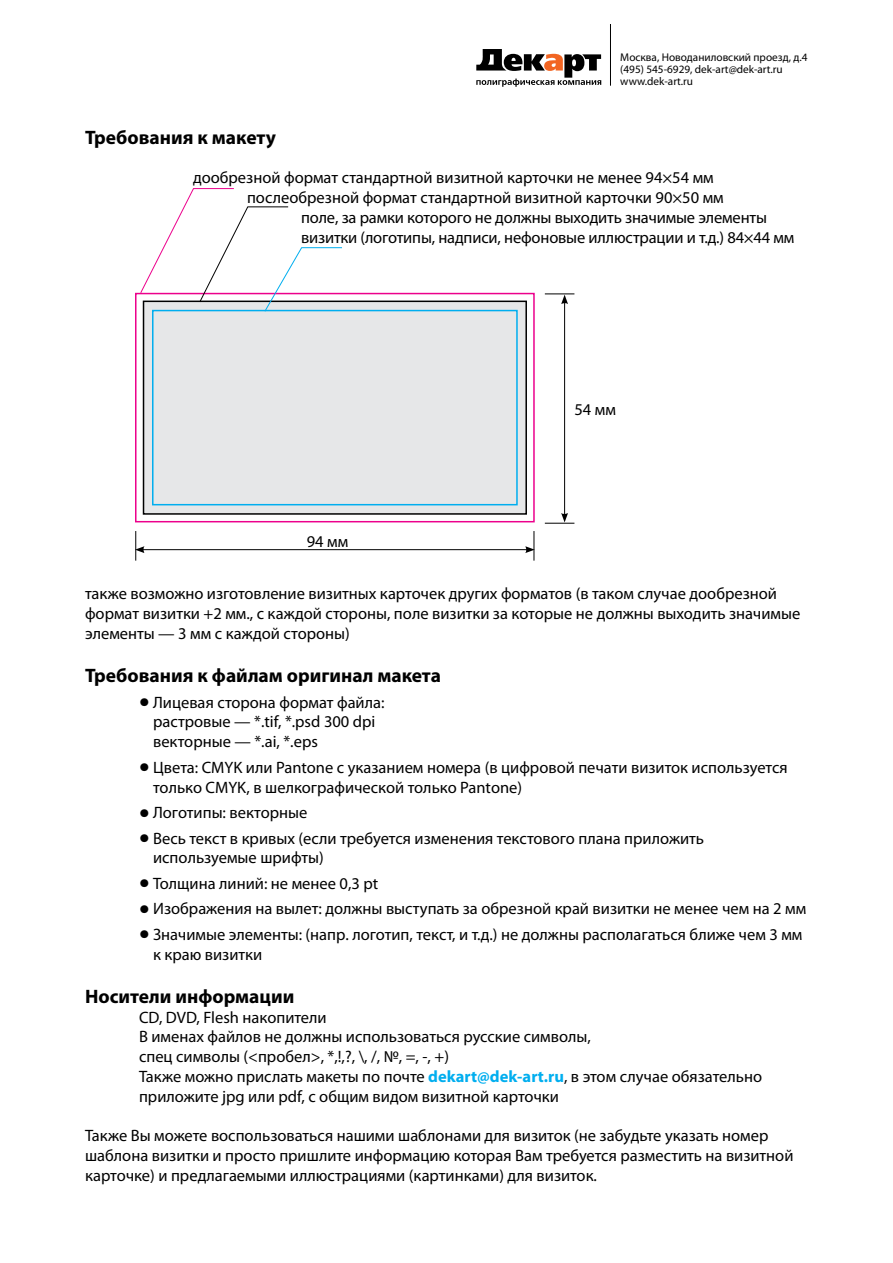
<style>
.page{position:relative;width:893px;height:1263px;background:#fff}
.page>*{position:absolute;margin:0;border:0;box-sizing:border-box;transform-origin:0 0}
.t1{font:700 19.5px "Myriad Pro";color:#000}
.t2{font:16.5px/19.8px "Myriad Pro";color:#000}
.t3{font:11.25px/12px "Myriad Pro";color:#000}
.s1{font-size:37.5px}
.s2{font-weight:700;color:#00aeef}
</style>
<div class="page">
<svg style="left:476px;top:25px;width:135px;height:62px"></svg>
<div style="left:144px;top:301px;width:382px;height:213px;background:#e6e7e8"></div>
<div style="left:143px;top:301px;width:384px;height:214px;border:2px solid #000"></div>
<div style="left:135px;top:293px;width:400px;height:229px;border:2px solid #ec008c"></div>
<div style="left:152px;top:310px;width:366px;height:195px;border:2px solid #00aeef"></div>
<svg style="left:140px;top:188px;width:203px;height:124px"></svg>
<hr style="left:135px;top:531px;width:1px;height:30px;background:#000">
<hr style="left:534px;top:531px;width:1px;height:30px;background:#000">
<hr style="left:564px;top:302px;width:1px;height:213px;background:#000">
<hr style="left:142px;top:549px;width:386px;height:1px;background:#000">
<svg style="left:135px;top:546px;width:9px;height:7px"></svg>
<svg style="left:525px;top:546px;width:10px;height:7px"></svg>
<svg style="left:545px;top:513px;width:29px;height:11px"></svg>
<svg style="left:545px;top:293px;width:29px;height:11px"></svg>
<p class="t3" style="left:620px;top:51px;width:189px">Москва, Новоданиловский проезд, д.4 (495) 545-6929, dek-art@dek-art.ru www.dek-art.ru</p>
<p class="t1" style="left:85px;top:125px;width:192px">Требования к макету</p>
<p class="t2" style="left:193px;top:168px;width:522px">дообрезной формат стандартной визитной карточки не менее 94×54 мм</p>
<p class="t2" style="left:247px;top:188px;width:478px">послеобрезной формат стандартной визитной карточки 90×50 мм</p>
<p class="t2" style="left:301px;top:207px;width:495px">поле, за рамки которого не должны выходить значимые элементы визитки (логотипы, надписи, нефоновые иллюстрации и т.д.) 84×44 мм</p>
<p class="t2" style="left:307px;top:531px;width:43px">94 мм</p>
<p class="t2" style="left:574px;top:399px;width:43px">54 мм</p>
<p class="t2" style="left:85px;top:584px;width:717px">также возможно изготовление визитных карточек других форматов (в таком случае дообрезной формат визитки +2 мм., с каждой стороны, поле визитки за которые не должны выходить значимые элементы — 3 мм с каждой стороны)</p>
<p class="t1" style="left:85px;top:663px;width:357px">Требования к файлам оригинал макета</p>
<p class="t2" style="left:153px;top:692px;width:233px;text-indent:-14px"><span class="s1">•</span> Лицевая сторона формат файла: растровые — *.tif, *.psd 300 dpi векторные — *.ai, *.eps</p>
<p class="t2" style="left:153px;top:757px;width:636px;text-indent:-14px"><span class="s1">•</span> Цвета: CMYK или Pantone с указанием номера (в цифровой печати визиток используется только CMYK, в шелкографической только Pantone)</p>
<p class="t2" style="left:139px;top:802px;width:170px"><span class="s1">•</span> Логотипы: векторные</p>
<p class="t2" style="left:153px;top:828px;width:552px;text-indent:-14px"><span class="s1">•</span> Весь текст в кривых (если требуется изменения текстового плана приложить используемые шрифты)</p>
<p class="t2" style="left:139px;top:873px;width:241px"><span class="s1">•</span> Толщина линий: не менее 0,3 pt</p>
<p class="t2" style="left:139px;top:899px;width:669px"><span class="s1">•</span> Изображения на вылет: должны выступать за обрезной край визитки не менее чем на 2 мм</p>
<p class="t2" style="left:153px;top:924px;width:651px;text-indent:-14px"><span class="s1">•</span> Значимые элементы: (напр. логотип, текст, и т.д.) не должны располагаться ближе чем 3 мм к краю визитки</p>
<p class="t1" style="left:85px;top:983px;width:211px">Носители информации</p>
<p class="t2" style="left:139px;top:1007px;width:189px">CD, DVD, Flesh накопители</p>
<p class="t2" style="left:139px;top:1027px;width:453px">В именах файлов не должны использоваться русские символы, спец символы (&lt;пробел&gt;, *,!,?, \, /, №, =, -, +)</p>
<p class="t2" style="left:139px;top:1066px;width:625px">Также можно прислать макеты по почте <span class="s2">dekart@dek-art.ru</span>, в этом случае обязательно приложите jpg или pdf, с общим видом визитной карточки</p>
<p class="t2" style="left:85px;top:1126px;width:710px">Также Вы можете воспользоваться нашими шаблонами для визиток (не забудьте указать номер шаблона визитки и просто пришлите информацию которая Вам требуется разместить на визитной карточке) и предлагаемыми иллюстрациями (картинками) для визиток.</p>
</div>
